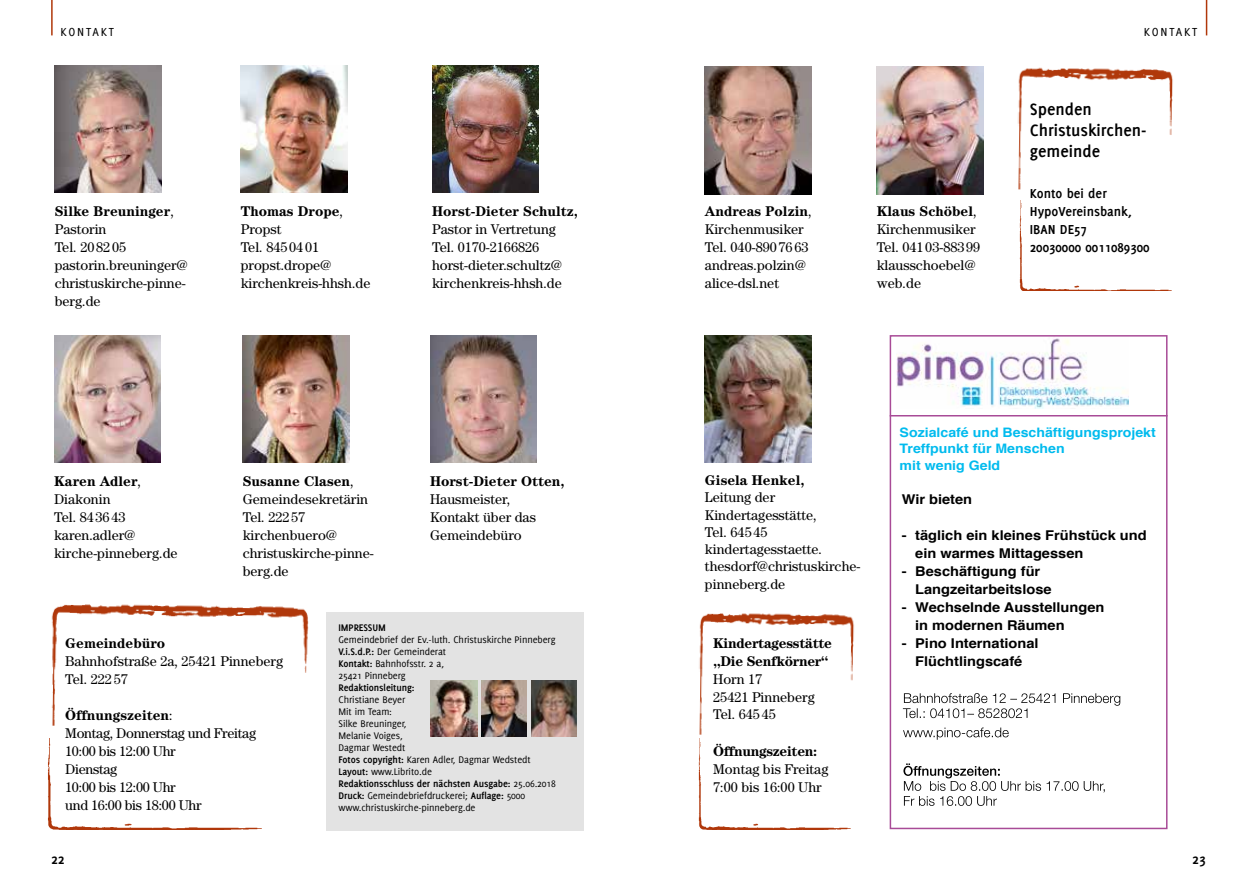
<style>
.page{position:relative;width:1259px;height:893px;background:#fff}
.page>*{position:absolute;margin:0;border:0;box-sizing:border-box;transform-origin:0 0}
.t1{font:700 18px/21px "Delicious";color:#000}
.t2{font:700 15px "Delicious";color:#000}
.t3{font:700 14.25px/18px "Delicious";color:#000}
.t4{font:14.1px/18px "Century Std";color:#000}
.t5{font:14.1px/18px "Century Std";letter-spacing:-.02em;color:#000}
.t6{font:700 14.1px "Century Std";color:#000}
.t7{font:700 14.1px/18px "Century Std";letter-spacing:-.02em;color:#000}
.t8{font:700 13.5px/18px "Helvetica";color:#000;scale:1.08 1}
.t9{font:700 13.05px/16.4px "Helvetica";color:#0be;scale:1.08 1}
.t10{font:12.75px "Delicious";letter-spacing:.14em;color:#000}
.t11{font:10.5px/12px "Delicious";letter-spacing:-.01em;color:#000}
.t12{font:700 10.5px "Delicious";letter-spacing:-.01em;color:#000}
.s1{font-weight:700}
</style>
<div class="page">
<div style="left:326px;top:612px;width:257px;height:218px;background:#e3e3e3"></div>
<img style="left:51px;top:604px;width:258px;height:122px">
<img style="left:48px;top:739px;width:214px;height:90px">
<img style="left:54px;top:335px;width:106px;height:128px">
<img style="left:432px;top:65px;width:106px;height:128px">
<img style="left:55px;top:65px;width:106px;height:128px">
<img style="left:241px;top:65px;width:106px;height:128px">
<img style="left:243px;top:335px;width:106px;height:128px">
<img style="left:430px;top:335px;width:106px;height:128px">
<img style="left:705px;top:66px;width:106px;height:128px">
<img style="left:876px;top:66px;width:107px;height:128px">
<img style="left:705px;top:335px;width:106px;height:128px">
<img style="left:699px;top:613px;width:155px;height:122px">
<img style="left:1017px;top:67px;width:156px;height:123px">
<img style="left:698px;top:739px;width:153px;height:90px">
<img style="left:1019px;top:200px;width:153px;height:91px">
<img style="left:896px;top:338px;width:232px;height:70px">
<div style="left:889px;top:335px;width:278px;height:494px;border:2px solid #a84b97"></div>
<hr style="left:889px;top:415px;width:278px;height:1px;background:#a84b97">
<svg style="left:903px;top:763px;width:201px;height:43px"></svg>
<svg style="left:903px;top:727px;width:105px;height:13px"></svg>
<svg style="left:903px;top:693px;width:217px;height:25px"></svg>
<img style="left:482px;top:681px;width:45px;height:55px">
<img style="left:531px;top:681px;width:45px;height:55px">
<img style="left:430px;top:681px;width:47px;height:55px">
<hr style="left:51px;top:0;width:2px;height:35px;background:#b0370a">
<hr style="left:1205px;top:0;width:2px;height:35px;background:#b0370a">
<p class="t10" style="left:61px;top:25px;width:55px">KONTAKT</p>
<p class="t4" style="left:55px;top:202px;width:135px"><span class="s1">Silke Breuninger</span>,<br>Pastorin<br>Tel. 208205 pastorin.breuninger@ christuskirche-pinne&shy;berg.de</p>
<p class="t4" style="left:241px;top:202px;width:131px"><span class="s1">Thomas Drope</span>,<br>Propst<br>Tel. 84504 01 propst.drope@ kirchenkreis-hhsh.de</p>
<p class="t6" style="left:432px;top:203px;width:147px">Horst-Dieter Schultz,</p>
<p class="t4" style="left:432px;top:220px;width:131px">Pastor in Vertretung<br>Tel. 0170-2166826 horst-dieter.schultz@ kirchenkreis-hhsh.de</p>
<p class="t4" style="left:54px;top:472px;width:125px"><span class="s1">Karen Adler</span>,<br>Diakonin<br>Tel. 843643 karen.adler@ kirche-pinneberg.de</p>
<p class="t4" style="left:243px;top:472px;width:132px"><span class="s1">Susanne Clasen</span>,<br>Gemeindesekretärin<br>Tel. 22257 kirchenbuero@ christuskirche-pinne&shy;berg.de</p>
<p class="t6" style="left:430px;top:473px;width:136px">Horst-Dieter Otten,</p>
<p class="t4" style="left:430px;top:490px;width:107px">Hausmeister,<br>Kontakt über das<br>Gemeindebüro</p>
<p class="t6" style="left:65px;top:635px;width:102px">Gemeindebüro</p>
<p class="t4" style="left:65px;top:652px;width:219px">Bahnhofstraße 2a, 25421 Pinneberg<br>Tel. 22257</p>
<p class="t5" style="left:65px;top:706px;width:192px"><span class="s1">Öffnungszeiten</span>:<br>Montag, Donnerstag und Freitag<br>10:00 bis 12:00 Uhr<br>Dienstag<br>10:00 bis 12:00 Uhr<br>und 16:00 bis 18:00 Uhr</p>
<p class="t12" style="left:338px;top:621px;width:49px">IMPRESSUM</p>
<p class="t11" style="left:338px;top:633px;width:218px">Gemeindebrief der Ev.-luth. Christuskirche Pinneberg<br><span class="s1">V.i.S.d.P.:</span> Der Gemeinderat<br><span class="s1">Kontakt:</span> Bahnhofsstr. 2 a,<br>25421 Pinneberg</p>
<p class="t12" style="left:338px;top:681px;width:77px">Redaktionsleitung:</p>
<p class="t11" style="left:338px;top:693px;width:219px">Christiane Beyer<br>Mit im Team:<br>Silke Breuninger,<br>Melanie Voiges,<br>Dagmar Westedt<br><span class="s1">Fotos copyright:</span> Karen Adler, Dagmar Wedstedt<br><span class="s1">Layout:</span> www.Librito.de<br><span class="s1">Redaktionsschluss der nächsten Ausgabe:</span> 25.06.2018<br><span class="s1">Druck:</span> Gemeindebriefdruckerei; <span class="s1">Auflage:</span> 5000 www.christuskirche-pinneberg.de</p>
<p class="t4" style="left:705px;top:202px;width:108px"><span class="s1">Andreas Polzin</span>,<br>Kirchenmusiker<br>Tel. 040-8907663 andreas.polzin@ alice-dsl.net</p>
<p class="t4" style="left:877px;top:202px;width:105px"><span class="s1">Klaus Schöbel</span>,<br>Kirchenmusiker<br>Tel. 04103-88399 klausschoebel@ web.de</p>
<p class="t10" style="left:1144px;top:25px;width:55px">KONTAKT</p>
<p class="t1" style="left:1030px;top:98px;width:118px">Spenden<br>Christuskirchen&shy;gemeinde</p>
<p class="t3" style="left:1030px;top:184px;width:121px">Konto bei der<br>HypoVereinsbank,<br>IBAN DE57<br>20030000 0011089300</p>
<p class="t6" style="left:705px;top:472px;width:101px">Gisela Henkel,</p>
<p class="t4" style="left:705px;top:489px;width:157px;line-height:17.2px">Leitung der<br>Kindertagesstätte,<br>Tel. 64545 kindertagesstaette. thesdorf@christuskirche&shy;pinneberg.de</p>
<p class="t7" style="left:713px;top:634px;width:120px">Kindertagesstätte „Die Senfkörner“</p>
<p class="t4" style="left:713px;top:670px;width:103px">Horn 17<br>25421 Pinneberg<br>Tel. 645 45</p>
<p class="t7" style="left:713px;top:742px;width:106px">Öffnungszeiten:</p>
<p class="t4" style="left:713px;top:760px;width:117px">Montag bis Freitag<br>7:00 bis 16:00 Uhr</p>
<p class="t9" style="left:899px;top:425px;width:239px">Sozialcafé und Beschäftigungsprojekt<br>Treffpunkt für Menschen<br>mit wenig Geld</p>
<p class="t8" style="left:901px;top:490px;width:67px">Wir bieten</p>
<p class="t8" style="left:915px;top:526px;width:216px;text-indent:-14px">- täglich ein kleines Frühstück und ein warmes Mittagessen</p>
<p class="t8" style="left:915px;top:562px;width:128px;text-indent:-14px">- Beschäftigung für<br>Langzeitarbeitslose</p>
<p class="t8" style="left:915px;top:598px;width:177px;text-indent:-14px">- Wechselnde Ausstellungen in modernen Räumen</p>
<p class="t8" style="left:901px;top:634px;width:128px;text-align:center">- Pino International<br>Flüchtlingscafé</p>
<p class="t2" style="left:51px;top:851px;width:15px">22</p>
<p class="t2" style="left:1192px;top:851px;width:15px">23</p>
</div>
